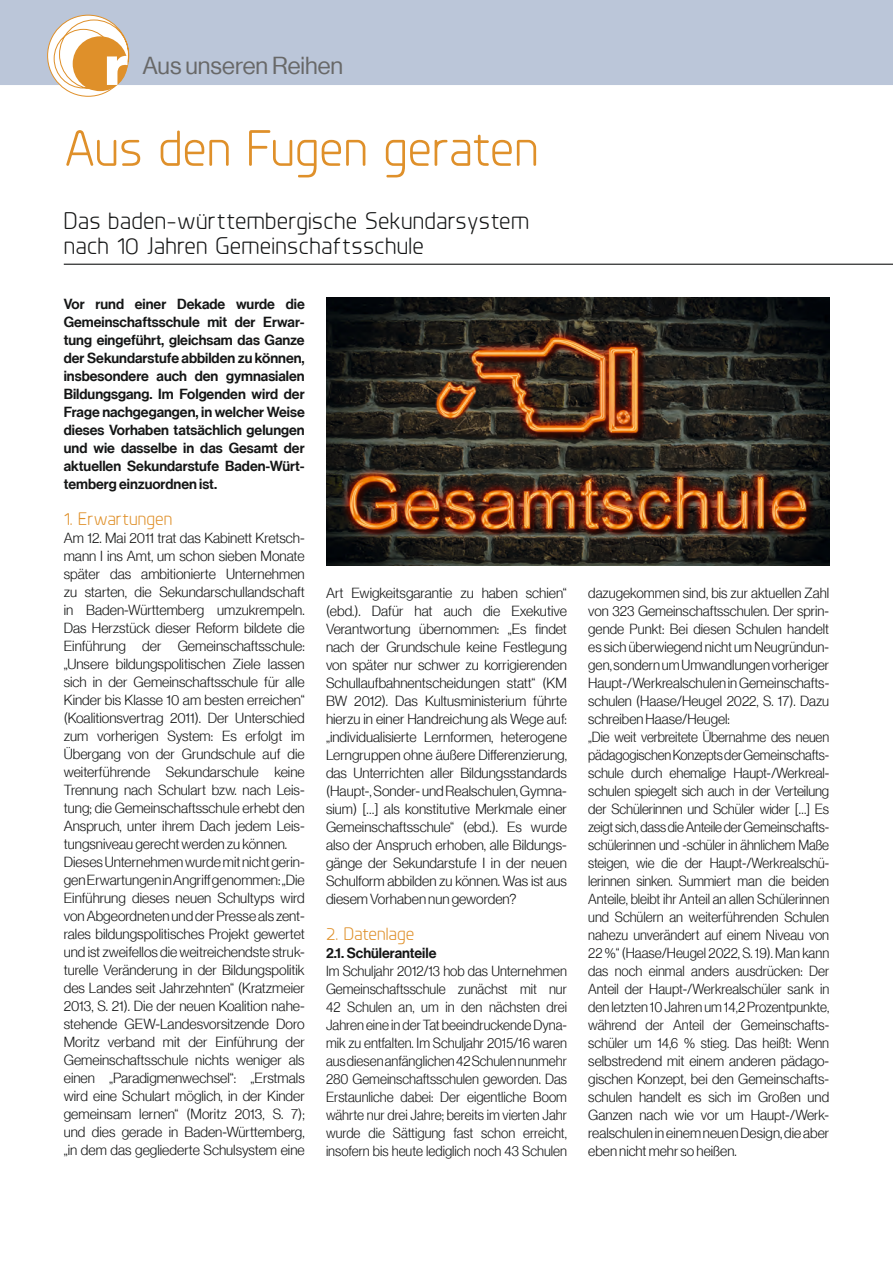
<style>
.page{position:relative;width:893px;height:1263px;background:#fff}
.page>*{position:absolute;margin:0;border:0;box-sizing:border-box;transform-origin:0 0}
.t1{font:51px "Planer";color:#df902a}
.t2{font:24px/25.5px "Planer";letter-spacing:.01em;color:#151616}
.t3{font:24px "N Haas Grotesk DS Pro 55 Rg";color:#686868}
.t4{font:18px "Planer";color:#df902a}
.t5{font:14.25px/18px "N Haas Grotesk DS Pro 45 Lt";color:#151616}
.t6{font:14.25px/18px "N Haas Grotesk DS Pro 45 Lt";color:#151616;text-align:justify;scale:.96 1}
.t7{font:14.25px/18px "N Haas Grotesk DS Pro 65 Md";color:#151616;text-align:justify}
</style>
<div class="page">
<hr style="left:64px;top:264px;width:829px;height:1px;background:#151616">
<div style="left:0;top:0;width:893px;height:85px;background:#bbc6d9"></div>
<svg style="left:47px;top:15px;width:82px;height:82px"></svg>
<img style="left:326px;top:298px;width:503px;height:268px">
<h2 class="t3" style="left:142px;top:52px;width:202px">Aus unseren Reihen</h2>
<h1 class="t1" style="left:64px;top:118px;width:476px">Aus den Fugen geraten</h1>
<h2 class="t2" style="left:64px;top:207px;width:467px">Das baden-württembergische Sekundarsystem nach 10 Jahren Gemeinschaftsschule</h2>
<p class="t7" style="left:64px;top:295px;width:242px">Vor rund einer Dekade wurde die Gemeinschaftsschule mit der Erwar&shy;tung eingeführt, gleichsam das Ganze der Sekundarstufe abbilden zu können, insbesondere auch den gymnasialen Bildungsgang. Im Folgenden wird der Frage nachgegangen, in welcher Weise dieses Vorhaben tatsächlich gelungen und wie dasselbe in das Gesamt der aktuellen Sekundarstufe Baden-Würt&shy;temberg einzuordnen ist.</p>
<p class="t4" style="left:64px;top:508px;width:110px">1. Erwartungen</p>
<p class="t5" style="left:64px;top:529px;width:242px">Am 12. Mai 2011 trat das Kabinett Kretsch&shy;mann I ins Amt, um schon sieben Monate später das ambitionierte Unternehmen zu starten, die Sekundarschullandschaft in Baden-Württemberg umzukrempeln.<br>Das Herzstück dieser Reform bildete die Einführung der Gemeinschaftsschule: „Unsere bildungspolitischen Ziele lassen sich in der Gemeinschaftsschule für alle Kinder bis Klasse 10 am besten erreichen“ (Koalitionsvertrag 2011). Der Unterschied zum vorherigen System: Es erfolgt im Übergang von der Grundschule auf die weiterführende Sekundarschule keine Trennung nach Schulart bzw. nach Leis&shy;tung; die Gemeinschaftsschule erhebt den Anspruch, unter ihrem Dach jedem Leis&shy;tungsniveau gerecht werden zu können.<br>Dieses Unternehmen wurde mit nicht gerin&shy;gen Erwartungen in Angriff genommen: „Die Einführung dieses neuen Schultyps wird von Abgeordneten und der Presse als zent&shy;rales bildungspolitisches Projekt gewertet und ist zweifellos die weitreichendste struk&shy;turelle Veränderung in der Bildungspolitik des Landes seit Jahrzehnten“ (Kratzmeier 2013, S. 21). Die der neuen Koalition nahe&shy;stehende GEW-Landesvorsitzende Doro Moritz verband mit der Einführung der Gemeinschaftsschule nichts weniger als einen „Paradigmenwechsel“: „Erstmals wird eine Schulart möglich, in der Kinder gemeinsam lernen“ (Moritz 2013, S. 7); und dies gerade in Baden-Württemberg, „in dem das gegliederte Schulsystem eine</p>
<p class="t5" style="left:326px;top:584px;width:242px;text-align:justify">Art Ewigkeitsgarantie zu haben schien“ (ebd.). Dafür hat auch die Exekutive Verantwortung übernommen: „Es findet nach der Grundschule keine Festlegung von später nur schwer zu korrigierenden Schullaufbahnentscheidungen statt“ (KM BW 2012). Das Kultusministerium führte hierzu in einer Handreichung als Wege auf: „individualisierte Lernformen, heterogene Lerngruppen ohne äußere Differenzierung, das Unterrichten aller Bildungsstandards (Haupt-, Sonder- und Realschulen, Gymna&shy;sium) […] als konstitutive Merkmale einer Gemeinschaftsschule“ (ebd.). Es wurde also der Anspruch erhoben, alle Bildungs&shy;gänge der Sekundarstufe I in der neuen Schulform abbilden zu können. Was ist aus diesem Vorhaben nun geworden?</p>
<p class="t4" style="left:326px;top:923px;width:90px">2. Datenlage</p>
<p class="t7" style="left:326px;top:944px;width:112px">2.1. Schüleranteile</p>
<p class="t6" style="left:326px;top:962px;width:252px">Im Schuljahr 2012/13 hob das Unternehmen Gemeinschaftsschule zunächst mit nur 42 Schulen an, um in den nächsten drei Jahren eine in der Tat beeindruckende Dyna&shy;mik zu entfalten. Im Schuljahr 2015/16 waren aus diesen anfänglichen 42 Schulen nunmehr 280 Gemeinschaftsschulen geworden. Das Erstaunliche dabei: Der eigentliche Boom währte nur drei Jahre; bereits im vierten Jahr wurde die Sättigung fast schon erreicht, insofern bis heute lediglich noch 43 Schulen</p>
<p class="t5" style="left:588px;top:584px;width:242px">dazugekommen sind, bis zur aktuellen Zahl von 323 Gemeinschaftsschulen. Der sprin&shy;gende Punkt: Bei diesen Schulen handelt es sich überwiegend nicht um Neugründun&shy;gen, sondern um Umwandlungen vorheriger Haupt-/Werkrealschulen in Gemeinschafts&shy;schulen (Haase/Heugel 2022, S. 17). Dazu schreiben Haase/Heugel:<br>„Die weit verbreitete Übernahme des neuen pädagogischen Konzepts der Gemeinschafts&shy;schule durch ehemalige Haupt-/Werkreal&shy;schulen spiegelt sich auch in der Verteilung der Schülerinnen und Schüler wider […] Es zeigt sich, dass die Anteile der Gemeinschafts&shy;schülerinnen und -schüler in ähnlichem Maße steigen, wie die der Haupt-/Werkrealschü&shy;lerinnen sinken. Summiert man die beiden Anteile, bleibt ihr Anteil an allen Schülerinnen und Schülern an weiterführenden Schulen nahezu unverändert auf einem Niveau von 22 %“ (Haase/Heugel 2022, S. 19). Man kann das noch einmal anders ausdrücken: Der Anteil der Haupt-/Werkrealschüler sank in den letzten 10 Jahren um 14,2 Prozentpunkte, während der Anteil der Gemeinschafts&shy;schüler um 14,6 % stieg. Das heißt: Wenn selbstredend mit einem anderen pädago&shy;gischen Konzept, bei den Gemeinschafts&shy;schulen handelt es sich im Großen und Ganzen nach wie vor um Haupt-/Werk&shy;realschulen in einem neuen Design, die aber eben nicht mehr so heißen.</p>
</div>
